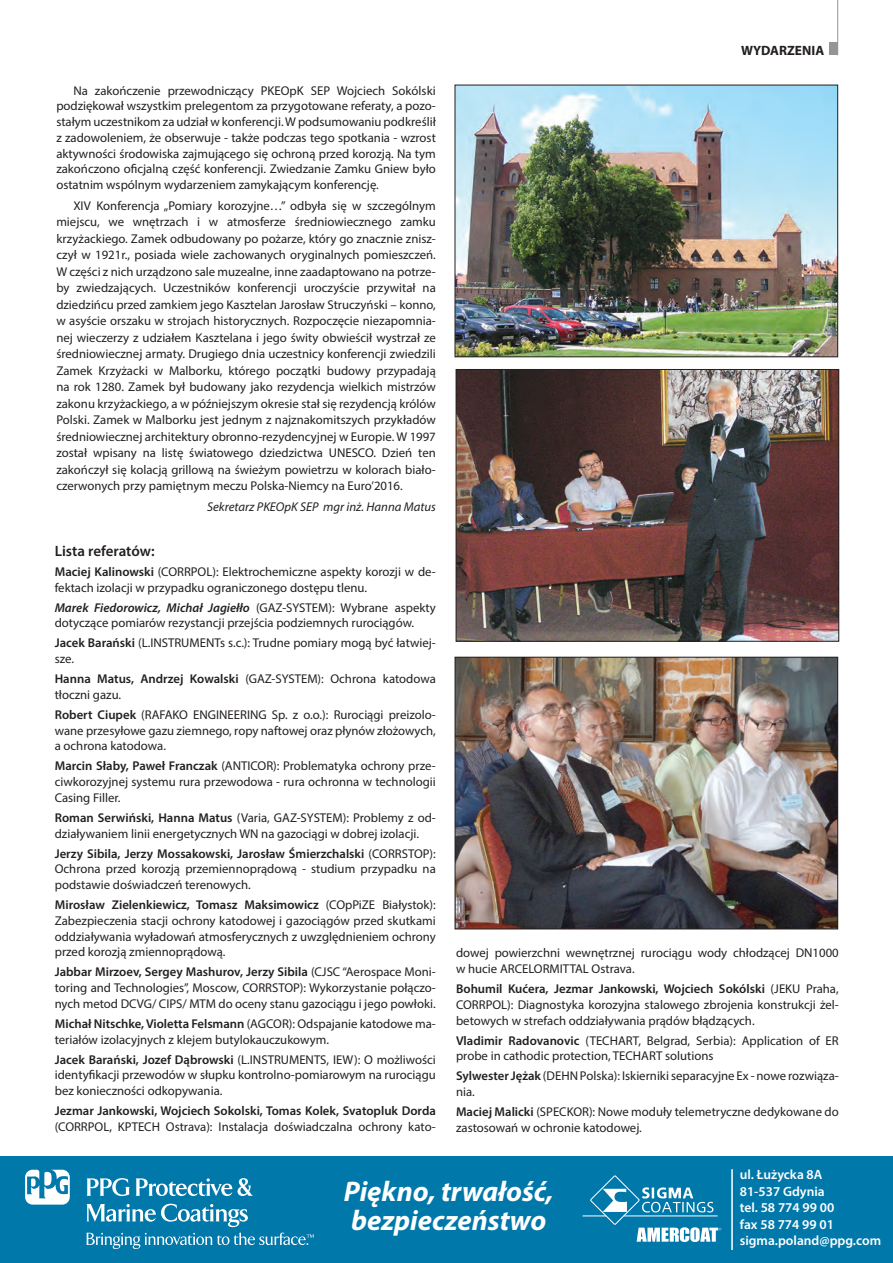
<style>
.page{position:relative;width:893px;height:1263px;background:#fff}
.page>*{position:absolute;margin:0;border:0;box-sizing:border-box;transform-origin:0 0}
.t1{font:italic 700 28.5px/28.5px "Myriad Pro";color:#fff}
.t2{font:600 15px "Myriad Pro";letter-spacing:-.005em;color:#231f20}
.t3{font:600 13.5px/16.5px "Myriad Pro";color:#fff}
.t4{font:700 13.5px "Myriad Pro";color:#231f20}
.t5{font:12.75px/15.8px "Myriad Pro";color:#231f20}
.t6{font:italic 12.75px "Myriad Pro";color:#231f20}
.s1{font-weight:600}
.s2{font-weight:600;font-style:italic}
</style>
<div class="page">
<hr style="left:837px;top:0;width:1px;height:55px;background:#939598">
<div style="left:829px;top:43px;width:9px;height:12px;background:#939598"></div>
<img style="left:457px;top:659px;width:379px;height:268px">
<div style="left:455px;top:657px;width:383px;height:272px;border:1px solid #231f20"></div>
<img style="left:458px;top:371px;width:379px;height:268px">
<div style="left:456px;top:369px;width:383px;height:272px;border:1px solid #231f20"></div>
<img style="left:457px;top:87px;width:379px;height:268px">
<div style="left:455px;top:85px;width:383px;height:272px;border:1px solid #231f20"></div>
<div style="left:0;top:1156px;width:893px;height:107px;background:#0078aa"></div>
<svg style="left:87px;top:1178px;width:43px;height:18px"></svg>
<svg style="left:136px;top:1178px;width:117px;height:18px"></svg>
<svg style="left:86px;top:1204px;width:228px;height:45px"></svg>
<svg style="left:26px;top:1170px;width:44px;height:34px"></svg>
<svg style="left:583px;top:1175px;width:138px;height:67px"></svg>
<hr style="left:731px;top:1169px;width:2px;height:81px;background:#fff">
<p class="t4" style="left:741px;top:41px;width:84px">WYDARZENIA</p>
<p class="t5" style="left:56px;top:82px;width:381px;text-align:justify;text-indent:17px">Na zakończenie przewodniczący PKEOpK SEP Wojciech Sokólski podziękował wszystkim prelegentom za przygotowane referaty, a pozo&shy;stałym uczestnikom za udział w konferencji. W podsumowaniu podkreślił z zadowoleniem, że obserwuje - także podczas tego spotkania - wzrost aktywności środowiska zajmującego się ochroną przed korozją. Na tym zakończono oficjalną część konferencji. Zwiedzanie Zamku Gniew było ostatnim wspólnym wydarzeniem zamykającym konferencję.</p>
<p class="t5" style="left:56px;top:197px;width:381px;line-height:16.5px;text-align:justify;text-indent:17px">XIV Konferencja „Pomiary korozyjne…” odbyła się w szczególnym miejscu, we wnętrzach i w atmosferze średniowiecznego zamku krzyżackiego. Zamek odbudowany po pożarze, który go znacznie znisz&shy;czył w 1921r., posiada wiele zachowanych oryginalnych pomieszczeń.<br>W części z nich urządzono sale muzealne, inne zaadaptowano na potrze&shy;by zwiedzających. Uczestników konferencji uroczyście przywitał na dziedzińcu przed zamkiem jego Kasztelan Jarosław Struczyński – konno, w asyście orszaku w strojach historycznych. Rozpoczęcie niezapomnia&shy;nej wieczerzy z udziałem Kasztelana i jego świty obwieścił wystrzał ze średniowiecznej armaty. Drugiego dnia uczestnicy konferencji zwiedzili Zamek Krzyżacki w Malborku, którego początki budowy przypadają na rok 1280. Zamek był budowany jako rezydencja wielkich mistrzów zakonu krzyżackiego, a w późniejszym okresie stał się rezydencją królów Polski. Zamek w Malborku jest jednym z najznakomitszych przykładów średniowiecznej architektury obronno-rezydencyjnej w Europie. W 1997 został wpisany na listę światowego dziedzictwa UNESCO. Dzień ten zakończył się kolacją grillową na świeżym powietrzu w kolorach biało&shy;czerwonych przy pamiętnym meczu Polska-Niemcy na Euro’2016.</p>
<p class="t6" style="left:207px;top:499px;width:230px">Sekretarz PKEOpK SEP mgr inż. Hanna Matus</p>
<p class="t2" style="left:55px;top:541px;width:102px">Lista referatów:</p>
<p class="t5" style="left:55px;top:563px;width:383px"><span class="s1">Maciej Kalinowski</span> (CORRPOL): Elektrochemiczne aspekty korozji w de&shy;fektach izolacji w przypadku ograniczonego dostępu tlenu.</p>
<p class="t5" style="left:55px;top:599px;width:383px"><span class="s2">Marek Fiedorowicz, Michał Jagiełło</span> (GAZ-SYSTEM): Wybrane aspekty dotyczące pomiarów rezystancji przejścia podziemnych rurociągów.</p>
<p class="t5" style="left:55px;top:635px;width:383px"><span class="s1">Jacek Barański</span> (L.INSTRUMENTs s.c.): Trudne pomiary mogą być łatwiej&shy;sze.</p>
<p class="t5" style="left:55px;top:671px;width:383px"><span class="s1">Hanna Matus, Andrzej Kowalski</span> (GAZ-SYSTEM): Ochrona katodowa tłoczni gazu.</p>
<p class="t5" style="left:55px;top:706px;width:383px;text-align:justify"><span class="s1">Robert Ciupek</span> (RAFAKO ENGINEERING Sp. z o.o.): Rurociągi preizolo&shy;wane przesyłowe gazu ziemnego, ropy naftowej oraz płynów złożowych, a ochrona katodowa.</p>
<p class="t5" style="left:55px;top:758px;width:383px;text-align:justify"><span class="s1">Marcin Słaby, Paweł Franczak</span> (ANTICOR): Problematyka ochrony prze&shy;ciwkorozyjnej systemu rura przewodowa - rura ochronna w technologii Casing Filler.</p>
<p class="t5" style="left:55px;top:809px;width:383px"><span class="s1">Roman Serwiński, Hanna Matus</span> (Varia, GAZ-SYSTEM): Problemy z od&shy;działywaniem linii energetycznych WN na gazociągi w dobrej izolacji.</p>
<p class="t5" style="left:55px;top:845px;width:383px;text-align:justify"><span class="s1">Jerzy Sibila, Jerzy Mossakowski, Jarosław Śmierzchalski</span> (CORRSTOP):<br>Ochrona przed korozją przemiennoprądową - studium przypadku na podstawie doświadczeń terenowych.</p>
<p class="t5" style="left:55px;top:897px;width:383px;text-align:justify"><span class="s1">Mirosław Zielenkiewicz, Tomasz Maksimowicz</span> (COpPiZE Białystok):<br>Zabezpieczenia stacji ochrony katodowej i gazociągów przed skutkami oddziaływania wyładowań atmosferycznych z uwzględnieniem ochrony przed korozją zmiennoprądową.</p>
<p class="t5" style="left:55px;top:964px;width:383px;text-align:justify"><span class="s1">Jabbar Mirzoev, Sergey Mashurov, Jerzy Sibila</span> (CJSC “Aerospace Moni&shy;toring and Technologies”, Moscow, CORRSTOP): Wykorzystanie połączo&shy;nych metod DCVG/ CIPS/ MTM do oceny stanu gazociągu i jego powłoki.</p>
<p class="t5" style="left:55px;top:1015px;width:383px"><span class="s1">Michał Nitschke, Violetta Felsmann</span> (AGCOR): Odspajanie katodowe ma&shy;teriałów izolacyjnych z klejem butylokauczukowym.</p>
<p class="t5" style="left:55px;top:1051px;width:383px;text-align:justify"><span class="s1">Jacek Barański, Jozef Dąbrowski</span> (L.INSTRUMENTS, IEW): O możliwości identyfikacji przewodów w słupku kontrolno-pomiarowym na rurociągu bez konieczności odkopywania.</p>
<p class="t5" style="left:55px;top:1103px;width:383px"><span class="s1">Jezmar Jankowski, Wojciech Sokolski, Tomas Kolek, Svatopluk Dorda </span>(CORRPOL, KPTECH Ostrava): Instalacja doświadczalna ochrony kato-</p>
<p class="t5" style="left:456px;top:945px;width:384px">dowej powierzchni wewnętrznej rurociągu wody chłodzącej DN1000 w hucie ARCELORMITTAL Ostrava.</p>
<p class="t5" style="left:456px;top:981px;width:384px;text-align:justify"><span class="s1">Bohumil Kućera, Jezmar Jankowski, Wojciech Sokólski</span> (JEKU Praha, CORRPOL): Diagnostyka korozyjna stalowego zbrojenia konstrukcji żel&shy;betowych w strefach oddziaływania prądów błądzących.</p>
<p class="t5" style="left:456px;top:1032px;width:384px"><span class="s1">Vladimir Radovanovic</span> (TECHART, Belgrad, Serbia): Application of ER probe in cathodic protection, TECHART solutions</p>
<p class="t5" style="left:456px;top:1068px;width:384px"><span class="s1">Sylwester Jężak</span> (DEHN Polska): Iskierniki separacyjne Ex - nowe rozwiąza&shy;nia.</p>
<p class="t5" style="left:456px;top:1104px;width:384px"><span class="s1">Maciej Malicki</span> (SPECKOR): Nowe moduły telemetryczne dedykowane do zastosowań w ochronie katodowej.</p>
<p class="t3" style="left:740px;top:1166px;width:143px">ul. Łużycka 8A<br>81-537 Gdynia<br>tel. 58 774 99 00<br>fax 58 774 99 01 sigma.poland@ppg.com</p>
<p class="t1" style="left:344px;top:1176px;width:211px">Piękno, trwałość, bezpieczeństwo</p>
</div>
